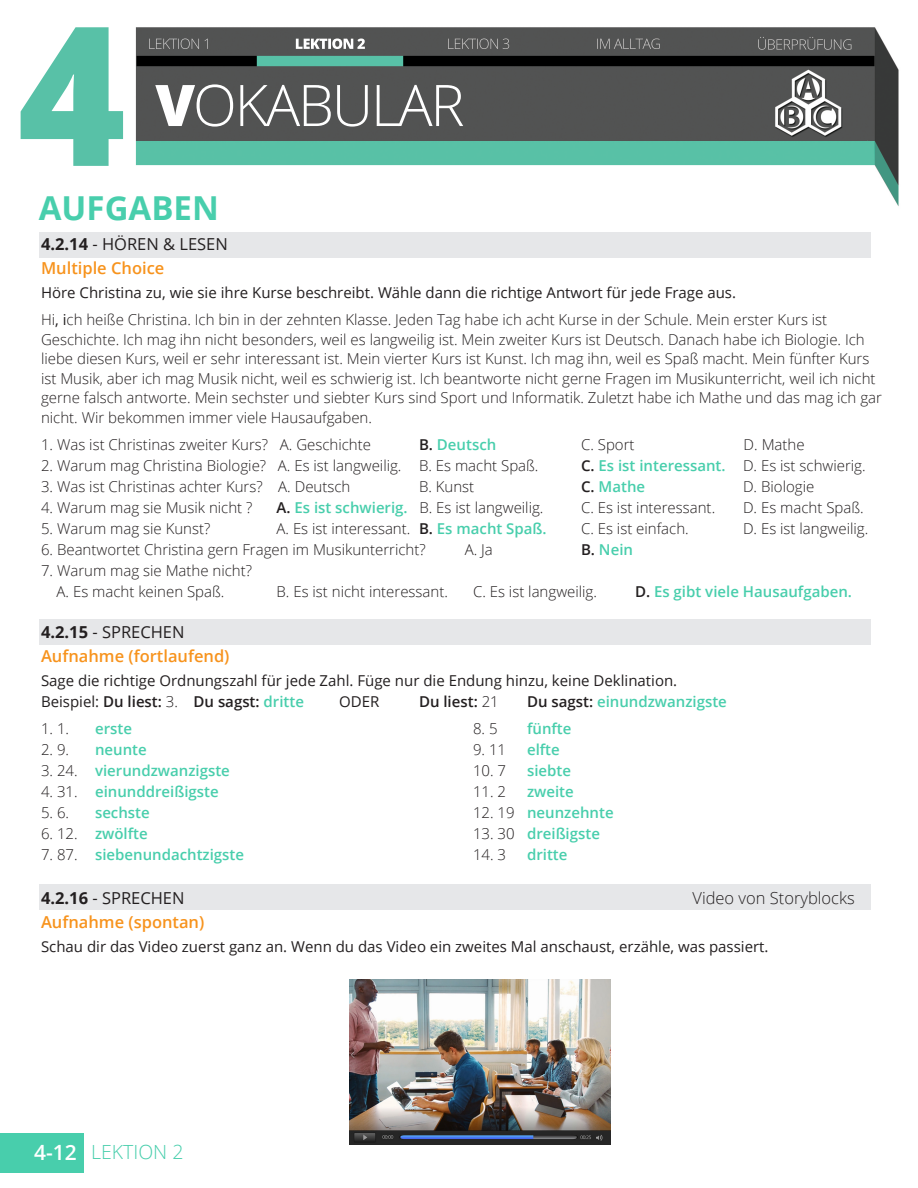
<style>
.page{position:relative;width:918px;height:1188px;background:#fff}
.page>*{position:absolute;margin:0;border:0;box-sizing:border-box;transform-origin:0 0}
.t1{font:700 33px "Open Sans";color:#48ceac}
.t2{font:600 21px "Open Sans";color:#fff}
.t3{font:300 19.5px "Open Sans";color:#48ceac}
.t4{font:600 16.5px "Open Sans";color:#f7931d}
.t5{font:16.5px "Open Sans";color:#231f20}
.t6{font:300 16.5px "Open Sans";color:#231f20}
.t7{font:300 15px/19.5px "Open Sans";color:#231f20}
.t8{font:600 15px "Open Sans";color:#48ceac}
.t9{font:15px "Open Sans";color:#231f20}
.t10{font:600 15px "Open Sans";color:#231f20}
.s1{font-weight:700}
.s2{font-weight:400}
.s3{color:#231f20}
.s4{font-weight:300;color:#231f20}
.s5{font-weight:600}
.s6{font-weight:600;color:#48ceac}
.s7{font-weight:300}
.s8{color:#48ceac}
</style>
<div class="page">
<img style="left:0;top:27px;width:899px;height:1146px">
<div style="left:39px;top:232px;width:831px;height:25px;background:#e6e7e9"></div>
<div style="left:39px;top:619px;width:831px;height:25px;background:#e6e7e9"></div>
<div style="left:39px;top:884px;width:831px;height:26px;background:#e6e7e9"></div>
<div style="left:0;top:1133px;width:84px;height:39px;background:#48ceac"></div>
<img style="left:350px;top:979px;width:260px;height:166px">
<p class="t1" style="left:39px;top:184px;width:181px">AUFGABEN</p>
<p class="t5" style="left:41px;top:233px;width:188px"><span class="s1">4.2.14</span> - HÖREN &amp; LESEN</p>
<p class="t4" style="left:41px;top:257px;width:125px">Multiple Choice</p>
<p class="t9" style="left:41px;top:283px;width:697px">Höre Christina zu, wie sie ihre Kurse beschreibt. Wähle dann die richtige Antwort für jede Frage aus.</p>
<p class="t7" style="left:41px;top:310px;width:842px">Hi<span class="s2">, i</span>ch heiße Christina. Ich bin in der zehnten Klasse. Jeden Tag habe ich acht Kurse in der Schule. Mein erster Kurs ist Geschichte. Ich mag ihn nicht besonders, weil es langweilig ist. Mein zweiter Kurs ist Deutsch. Danach habe ich Biologie. Ich liebe diesen Kurs, weil er sehr interessant ist. Mein vierter Kurs ist Kunst. Ich mag ihn, weil es Spaß macht. Mein fünfter Kurs ist Musik, aber ich mag Musik nicht, weil es schwierig ist. Ich beantworte nicht gerne Fragen im Musikunterricht, weil ich nicht gerne falsch antworte. Mein sechster und siebter Kurs sind Sport und Informatik. Zuletzt habe ich Mathe und das mag ich gar nicht. Wir bekommen immer viele Hausaufgaben.</p>
<p class="t7" style="left:41px;top:434px;width:331px">1. Was ist Christinas zweiter Kurs? A. Geschichte</p>
<p class="t8" style="left:419px;top:434px;width:79px"><span class="s3">B.</span> Deutsch</p>
<p class="t7" style="left:581px;top:434px;width:55px">C. Sport</p>
<p class="t7" style="left:744px;top:434px;width:63px">D. Mathe</p>
<p class="t7" style="left:41px;top:455px;width:499px">2. Warum mag Christina Biologie? A. Es ist langweilig. B. Es macht Spaß.</p>
<p class="t8" style="left:581px;top:455px;width:286px"><span class="s3">C.</span> Es ist interessant. <span class="s4">D. Es ist schwierig.</span></p>
<p class="t7" style="left:41px;top:476px;width:311px">3. Was ist Christinas achter Kurs? A. Deutsch</p>
<p class="t7" style="left:419px;top:476px;width:57px">B. Kunst</p>
<p class="t8" style="left:581px;top:476px;width:66px"><span class="s3">C.</span> Mathe</p>
<p class="t7" style="left:743px;top:476px;width:73px">D. Biologie</p>
<p class="t7" style="left:41px;top:497px;width:213px">4. Warum mag sie Musik nicht ?</p>
<p class="t7" style="left:277px;top:497px;width:268px"><span class="s5">A.</span> <span class="s6">Es ist schwierig.</span> B. Es ist langweilig.</p>
<p class="t7" style="left:581px;top:497px;width:136px">C. Es ist interessant.</p>
<p class="t7" style="left:743px;top:497px;width:122px">D. Es macht Spaß.</p>
<p class="t7" style="left:41px;top:518px;width:171px">5. Warum mag sie Kunst?</p>
<p class="t7" style="left:277px;top:518px;width:272px">A. Es ist interessant. <span class="s5">B.</span> <span class="s6">Es macht Spaß.</span></p>
<p class="t7" style="left:581px;top:518px;width:109px">C. Es ist einfach.</p>
<p class="t7" style="left:743px;top:518px;width:127px">D. Es ist langweilig.</p>
<p class="t7" style="left:41px;top:539px;width:386px">6. Beantwortet Christina gern Fragen im Musikunterricht?</p>
<p class="t7" style="left:465px;top:539px;width:30px">A. Ja</p>
<p class="t8" style="left:581px;top:539px;width:54px"><span class="s3">B.</span> Nein</p>
<p class="t7" style="left:57px;top:560px;width:197px;line-height:21px;text-indent:-16px">7. Warum mag sie Mathe nicht?<br>A. Es macht keinen Spaß.</p>
<p class="t7" style="left:277px;top:581px;width:173px">B. Es ist nicht interessant.</p>
<p class="t7" style="left:473px;top:581px;width:125px">C. Es ist langweilig.</p>
<p class="t8" style="left:635px;top:581px;width:218px"><span class="s3">D.</span> Es gibt viele Hausaufgaben.</p>
<p class="t5" style="left:41px;top:620px;width:145px"><span class="s1">4.2.15</span> - SPRECHEN</p>
<p class="t4" style="left:41px;top:644px;width:190px">Aufnahme (fortlaufend)</p>
<p class="t9" style="left:41px;top:670px;width:638px">Sage die richtige Ordnungszahl für jede Zahl. Füge nur die Endung hinzu, keine Deklination.</p>
<p class="t10" style="left:41px;top:691px;width:264px"><span class="s2">Beispiel:</span> Du liest: <span class="s7">3.</span> Du sagst: <span class="s8">dritte</span></p>
<p class="t9" style="left:339px;top:691px;width:42px">ODER</p>
<p class="t10" style="left:419px;top:691px;width:81px">Du liest: <span class="s7">21</span></p>
<p class="t8" style="left:527px;top:691px;width:201px"><span class="s3">Du sagst:</span> einundzwanzigste</p>
<p class="t7" style="left:41px;top:718px;width:30px">1. 1.</p>
<p class="t8" style="left:95px;top:718px;width:38px">erste</p>
<p class="t7" style="left:473px;top:718px;width:26px">8. 5</p>
<p class="t8" style="left:527px;top:718px;width:46px">fünfte</p>
<p class="t7" style="left:41px;top:739px;width:30px">2. 9.</p>
<p class="t8" style="left:95px;top:739px;width:53px">neunte</p>
<p class="t7" style="left:473px;top:739px;width:35px">9. 11</p>
<p class="t8" style="left:527px;top:739px;width:34px">elfte</p>
<p class="t8" style="left:41px;top:760px;width:190px"><span class="s4">3. 24.</span> vierundzwanzigste</p>
<p class="t7" style="left:473px;top:760px;width:35px">10. 7</p>
<p class="t8" style="left:527px;top:760px;width:46px">siebte</p>
<p class="t8" style="left:41px;top:781px;width:179px"><span class="s4">4. 31.</span> einunddreißigste</p>
<p class="t7" style="left:473px;top:781px;width:35px">11. 2</p>
<p class="t8" style="left:527px;top:781px;width:48px">zweite</p>
<p class="t7" style="left:41px;top:802px;width:30px">5. 6.</p>
<p class="t8" style="left:95px;top:802px;width:56px">sechste</p>
<p class="t8" style="left:473px;top:802px;width:142px"><span class="s4">12. 19</span> neunzehnte</p>
<p class="t8" style="left:41px;top:823px;width:108px"><span class="s4">6. 12.</span> zwölfte</p>
<p class="t8" style="left:473px;top:823px;width:128px"><span class="s4">13. 30</span> dreißigste</p>
<p class="t8" style="left:41px;top:844px;width:205px"><span class="s4">7. 87.</span> siebenundachtzigste</p>
<p class="t7" style="left:473px;top:844px;width:35px">14. 3</p>
<p class="t8" style="left:527px;top:844px;width:42px">dritte</p>
<p class="t5" style="left:41px;top:886px;width:145px"><span class="s1">4.2.16</span> - SPRECHEN</p>
<p class="t6" style="left:692px;top:886px;width:164px">Video von Storyblocks</p>
<p class="t4" style="left:41px;top:910px;width:165px">Aufnahme (spontan)</p>
<p class="t9" style="left:41px;top:936px;width:729px">Schau dir das Video zuerst ganz an. Wenn du das Video ein zweites Mal anschaust, erzähle, was passiert.</p>
<p class="t2" style="left:34px;top:1138px;width:44px">4-12</p>
<p class="t3" style="left:91px;top:1139px;width:94px">LEKTION 2</p>
<p class="t2" style="left:51px;top:1138px;width:29px">##</p>
<p class="t3" style="left:91px;top:1139px;width:35px">S C</p>
</div>
